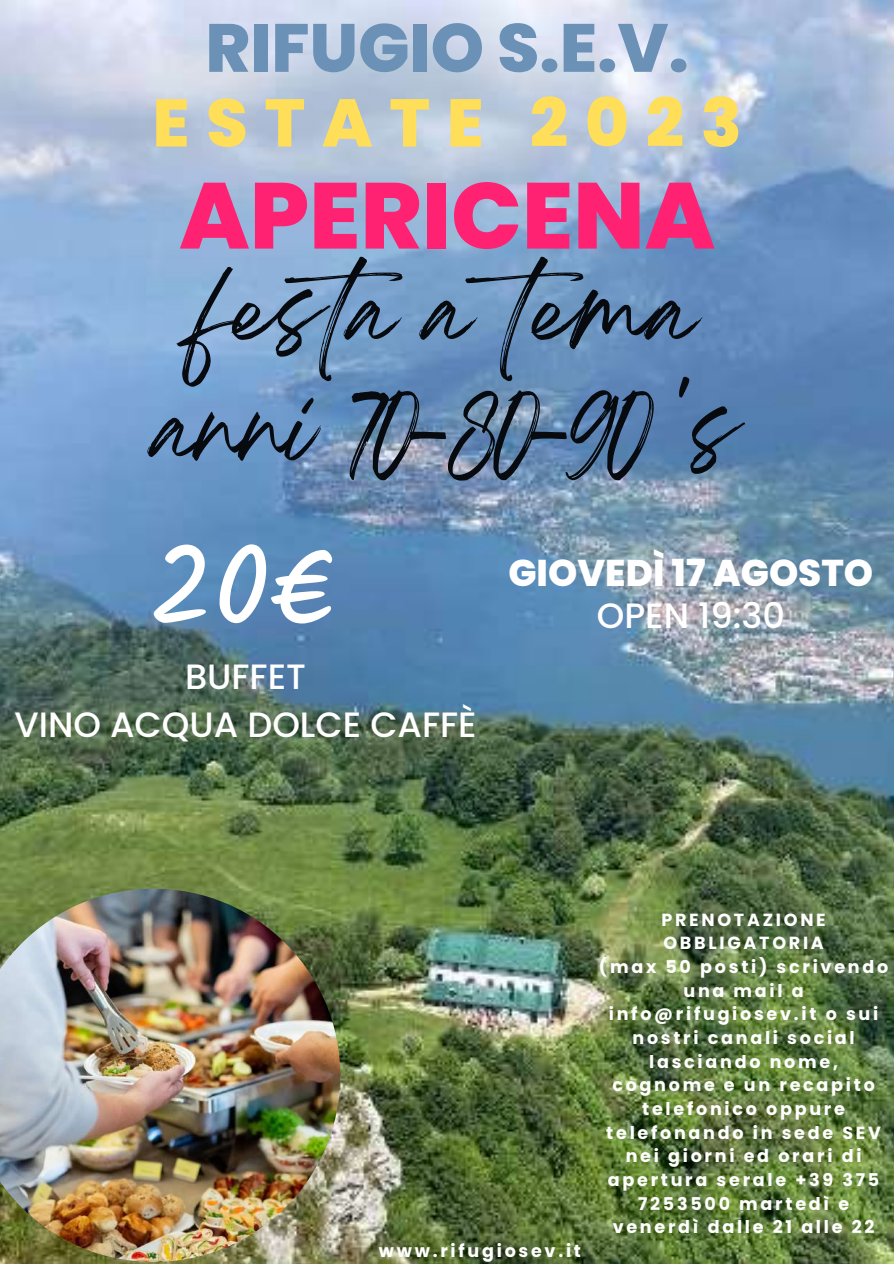
<style>
.page{position:relative;width:894px;height:1264px;background:#fff}
.page>*{position:absolute;margin:0;border:0;box-sizing:border-box;transform-origin:0 0}
.t1{font:111.15px "Kalam";color:#fff}
.t2{font:800 93.45px "Poppins";color:#ff2273}
.t3{font:84px/117.1px "Breathing";color:#070a0e;text-align:center}
.t4{font:800 67.95px "Poppins";color:#6b91b7}
.t5{font:800 67.2px "Poppins";letter-spacing:.25em;color:#ffde59}
.t6{font:800 37.2px "Poppins";color:#fff}
.t7{font:500 35.1px/48px "Poppins";color:#fff;text-align:center}
.t8{font:700 17.55px/23.7px "Poppins";letter-spacing:.155em;color:#fff;text-align:center}
</style>
<div class="page">
<img style="left:0;top:0;width:893px;height:1263px">
<img style="left:0;top:888px;width:340px;height:373px">
<h3 class="t4" style="left:205px;top:0;width:485px">RIFUGIO S.E.V.</h3>
<h3 class="t5" style="left:152px;top:76px;width:590px">ESTATE 2023</h3>
<h2 class="t2" style="left:179px;top:150px;width:537px">APERICENA</h2>
<h3 class="t3" style="left:156px;top:275px;width:582px">festa a tema anni 70-80-90 's</h3>
<h1 class="t1" style="left:149px;top:521px;width:183px">20€</h1>
<h3 class="t7" style="left:14px;top:652px;width:463px">BUFFET<br>VINO ACQUA DOLCE CAFFÈ</h3>
<h3 class="t6" style="left:508px;top:547px;width:366px">GIOVEDÌ 17 AGOSTO</h3>
<h3 class="t7" style="left:596px;top:591px;width:189px">OPEN 19:30</h3>
<p class="t8" style="left:598px;top:907px;width:291px">PRENOTAZIONE<br>OBBLIGATORIA<br>(max 50 posti) scrivendo una mail a info@rifugiosev.it o sui nostri canali social lasciando nome, cognome e un recapito telefonico oppure telefonando in sede SEV nei giorni ed orari di apertura serale +39 375<br>7253500 martedì e venerdì dalle 21 alle 22</p>
<p class="t8" style="left:379px;top:1238px;width:203px">www.rifugiosev.it</p>
</div>
